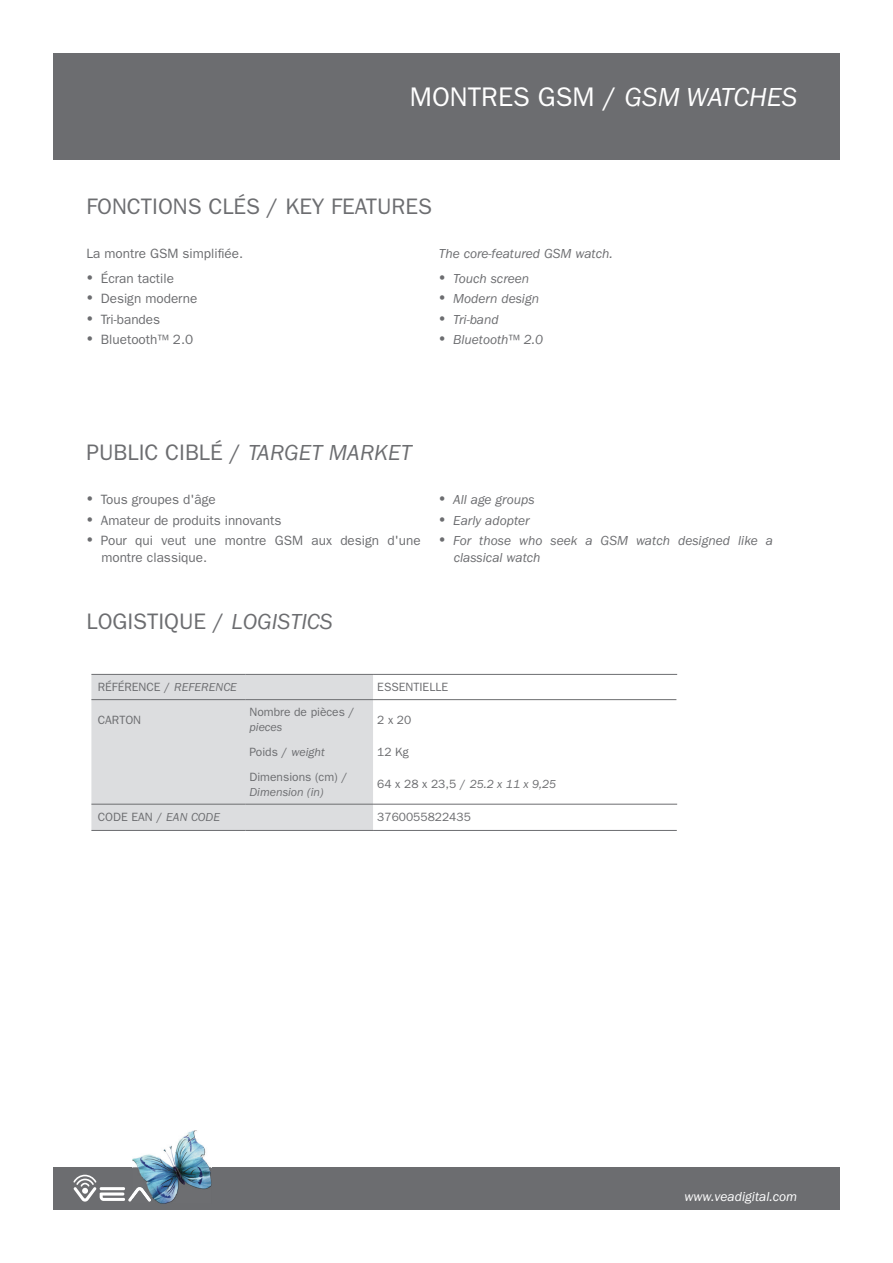
<style>
.page{position:relative;width:893px;height:1263px;background:#fff}
.page>*{position:absolute;margin:0;border:0;box-sizing:border-box;transform-origin:0 0}
.t1{font:27px "ITC Franklin Gothic Std";color:#fff}
.t2{font:22.5px "ITC Franklin Gothic Std";color:#6c6d70}
.bullet_table{font:13.5px/16.2px "ITC Franklin Gothic Std";color:#6c6d70}
.bullet_table-2{font:italic 13.5px/16.2px "ITC Franklin Gothic Std";color:#6c6d70}
.t3{font:italic 13.5px "ITC Franklin Gothic Std";color:#fff}
.t4{font:12px/14.4px "ITC Franklin Gothic Std";color:#6c6d70}
.t5{font:italic 12px "ITC Franklin Gothic Std";color:#6c6d70}
.s1{font-style:italic}
.s2{font-style:normal}
</style>
<div class="page">
<div style="left:53px;top:1167px;width:787px;height:43px;background:#6c6d70"></div>
<svg style="left:73px;top:1175px;width:59px;height:26px"></svg>
<img style="left:132px;top:1130px;width:79px;height:73px">
<img style="left:132px;top:1187px;width:19px;height:14px">
<div style="left:91px;top:675px;width:282px;height:155px;background:#dcdddf"></div>
<hr style="left:245px;top:674px;width:128px;height:1px;background:#6c6d70">
<hr style="left:373px;top:674px;width:304px;height:1px;background:#6c6d70">
<hr style="left:245px;top:699px;width:128px;height:1px;background:#6c6d70">
<hr style="left:373px;top:699px;width:303px;height:1px;background:#6c6d70">
<hr style="left:91px;top:674px;width:154px;height:1px;background:#6c6d70">
<hr style="left:91px;top:699px;width:154px;height:1px;background:#6c6d70">
<hr style="left:91px;top:804px;width:154px;height:1px;background:#6c6d70">
<hr style="left:245px;top:804px;width:128px;height:1px;background:#6c6d70">
<hr style="left:373px;top:804px;width:304px;height:1px;background:#6c6d70">
<hr style="left:91px;top:830px;width:154px;height:1px;background:#6c6d70">
<hr style="left:245px;top:830px;width:128px;height:1px;background:#6c6d70">
<hr style="left:373px;top:830px;width:304px;height:1px;background:#6c6d70">
<div style="left:53px;top:53px;width:787px;height:106px;background:#6c6d70"></div>
<p class="t1" style="left:410px;top:81px;width:389px">MONTRES GSM / <span class="s1">GSM WATCHES</span></p>
<p class="t2" style="left:86px;top:193px;width:347px">FONCTIONS CLÉS / KEY FEATURES</p>
<p class="bullet_table" style="left:86px;top:246px;width:158px">La montre GSM simplifiée.</p>
<p class="bullet_table" style="left:101px;top:270px;width:75px">Écran tactile</p>
<p class="bullet_table" style="left:101px;top:291px;width:98px">Design moderne</p>
<p class="bullet_table" style="left:101px;top:311px;width:61px">Tri-bandes</p>
<p class="bullet_table" style="left:101px;top:332px;width:94px">Bluetooth™ 2.0</p>
<p class="bullet_table-2" style="left:439px;top:246px;width:176px">The core-featured GSM watch.</p>
<p class="bullet_table-2" style="left:453px;top:271px;width:78px">Touch screen</p>
<p class="bullet_table-2" style="left:453px;top:291px;width:88px">Modern design</p>
<p class="bullet_table-2" style="left:453px;top:311px;width:47px">Tri-band</p>
<p class="bullet_table-2" style="left:453px;top:332px;width:91px">Bluetooth<span class="s2">™</span> 2.0</p>
<p class="t2" style="left:86px;top:439px;width:327px">PUBLIC CIBLÉ / <span class="s1">TARGET MARKET</span></p>
<p class="bullet_table" style="left:101px;top:492px;width:117px">Tous groupes d'âge</p>
<p class="bullet_table" style="left:101px;top:512px;width:182px">Amateur de produits innovants</p>
<p class="bullet_table" style="left:101px;top:533px;width:321px">Pour qui veut une montre GSM aux design d'une montre classique.</p>
<p class="t2" style="left:86px;top:608px;width:248px">LOGISTIQUE / <span class="s1">LOGISTICS</span></p>
<p class="bullet_table-2" style="left:453px;top:492px;width:83px">All age groups</p>
<p class="bullet_table-2" style="left:453px;top:512px;width:78px">Early adopter</p>
<p class="bullet_table-2" style="left:453px;top:533px;width:321px">For those who seek a GSM watch designed like a classical watch</p>
<p class="t4" style="left:98px;top:680px;width:141px">RÉFÉRENCE / <span class="s1">REFERENCE</span></p>
<p class="t4" style="left:377px;top:680px;width:72px">ESSENTIELLE</p>
<p class="t4" style="left:98px;top:712px;width:45px">CARTON</p>
<p class="t4" style="left:249px;top:705px;width:107px">Nombre de pièces / <span class="s1">pieces</span></p>
<p class="t4" style="left:377px;top:712px;width:36px">2 x 20</p>
<p class="t4" style="left:249px;top:745px;width:77px">Poids / <span class="s1">weight</span></p>
<p class="t4" style="left:377px;top:745px;width:33px">12 Kg</p>
<p class="t4" style="left:249px;top:770px;width:100px">Dimensions (cm) /<br><span class="s1">Dimension (in)</span></p>
<p class="t5" style="left:377px;top:778px;width:181px"><span class="s2">64 x 28 x 23,5 /</span> 25.2 x 11 x 9,25</p>
<p class="t4" style="left:98px;top:810px;width:124px">CODE EAN / <span class="s1">EAN CODE</span></p>
<p class="t4" style="left:377px;top:810px;width:95px">3760055822435</p>
<p class="t3" style="left:684px;top:1189px;width:114px">www.veadigital.com</p>
</div>
